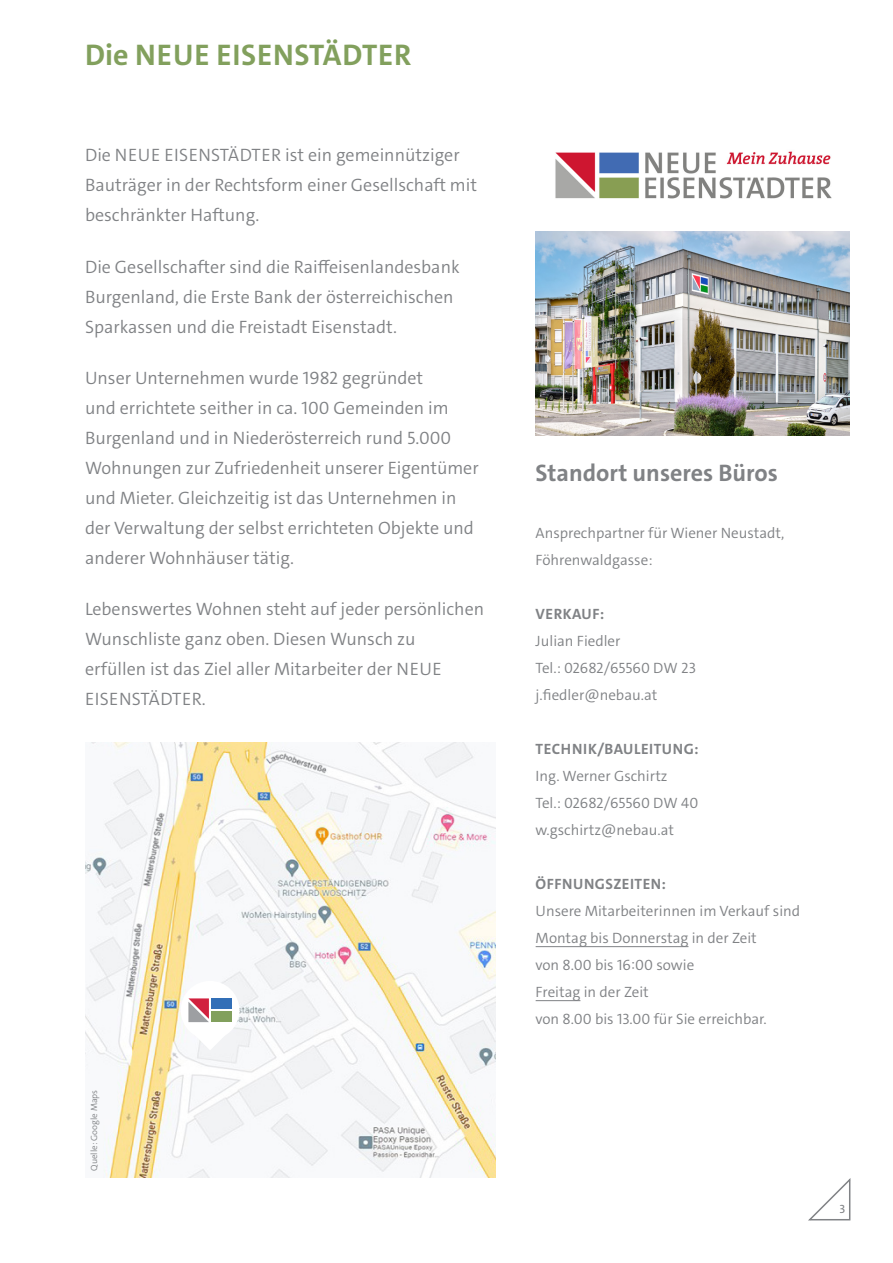
<style>
.page{position:relative;width:893px;height:1263px;background:#fff}
.page>*{position:absolute;margin:0;border:0;box-sizing:border-box;transform-origin:0 0}
.t1{font:700 30px "The Sans";letter-spacing:.025em;color:#82a05d}
.t2{font:700 24px "The Sans";color:#808285}
.Body_Text{font:300 18px/30px "The Sans";color:#808285}
.Body_Text-2{font:300 15px/27px "The Sans";color:#808285}
.Body_Text-3{font:700 15px "The Sans";letter-spacing:.035em;color:#808285}
.t3{font:12px "The Sans";color:#808285}
.t4{font:300 9px "The Sans";color:#808285}
.s1{font-weight:700}
</style>
<div class="page">
<svg style="left:808px;top:1178px;width:43px;height:43px"></svg>
<img style="left:85px;top:742px;width:410px;height:436px">
<img style="left:536px;top:232px;width:314px;height:204px">
<img style="left:555px;top:151px;width:277px;height:48px">
<hr style="left:536px;top:946px;width:152px;height:1px;background:#808285">
<hr style="left:536px;top:1000px;width:44px;height:1px;background:#808285">
<div style="left:181px;top:981px;width:58px;height:59px;background:#fff;border-radius:50%"></div>
<svg style="left:188px;top:998px;width:37px;height:52px"></svg>
<div style="left:211px;top:998px;width:21px;height:11px;background:#326fb7"></div>
<div style="left:211px;top:1011px;width:21px;height:11px;background:#82a05d"></div>
<p class="t1" style="left:85px;top:35px;width:328px">Die NEUE EISENSTÄDTER</p>
<p class="Body_Text" style="left:85px;top:140px;width:394px">Die NEUE EISENSTÄDTER ist ein gemeinnütziger<br>Bauträger in der Rechtsform einer Gesellschaft mit beschränkter Haftung.</p>
<p class="Body_Text" style="left:85px;top:252px;width:376px">Die Gesellschafter sind die Raiffeisenlandesbank<br>Burgenland, die Erste Bank der österreichischen<br>Sparkassen und die Freistadt Eisenstadt.</p>
<p class="Body_Text" style="left:85px;top:363px;width:395px">Unser Unternehmen wurde 1982 gegründet<br>und errichtete seither in ca. 100 Gemeinden im Burgenland und in Niederösterreich rund 5.000<br>Wohnungen zur Zufriedenheit unserer Eigentümer und Mieter. Gleichzeitig ist das Unternehmen in der Verwaltung der selbst errichteten Objekte und anderer Wohnhäuser tätig.</p>
<p class="Body_Text" style="left:85px;top:594px;width:401px">Lebenswertes Wohnen steht auf jeder persönlichen Wunschliste ganz oben. Diesen Wunsch zu<br>erfüllen ist das Ziel aller Mitarbeiter der NEUE EISENSTÄDTER.</p>
<p class="t4" style="left:88px;top:1170px;width:82px;rotate:-90deg">Quelle: Google Maps</p>
<p class="t2" style="left:536px;top:458px;width:244px">Standort unseres Büros</p>
<p class="Body_Text-2" style="left:536px;top:520px;width:250px">Ansprechpartner für Wiener Neustadt,<br>Föhrenwaldgasse:</p>
<p class="Body_Text-2" style="left:536px;top:601px;width:162px"><span class="s1">VERKAUF:<br></span>Julian Fiedler<br>Tel.: 02682/65560 DW 23</p>
<p class="Body_Text-2" style="left:536px;top:682px;width:123px">j.fiedler@nebau.at</p>
<p class="Body_Text-3" style="left:536px;top:740px;width:164px">TECHNIK/BAULEITUNG:</p>
<p class="Body_Text-2" style="left:536px;top:763px;width:133px">Ing. Werner Gschirtz</p>
<p class="Body_Text-2" style="left:536px;top:790px;width:164px">Tel.: 02682/65560 DW 40 w.gschirtz@nebau.at</p>
<p class="Body_Text-3" style="left:536px;top:875px;width:132px">ÖFFNUNGSZEITEN:</p>
<p class="Body_Text-2" style="left:536px;top:898px;width:266px">Unsere Mitarbeiterinnen im Verkauf sind<br>Montag bis Donnerstag in der Zeit<br>von 8.00 bis 16:00 sowie<br>Freitag in der Zeit<br>von 8.00 bis 13.00 für Sie erreichbar.</p>
<p class="t3" style="left:839px;top:1201px;width:7px">3</p>
</div>
